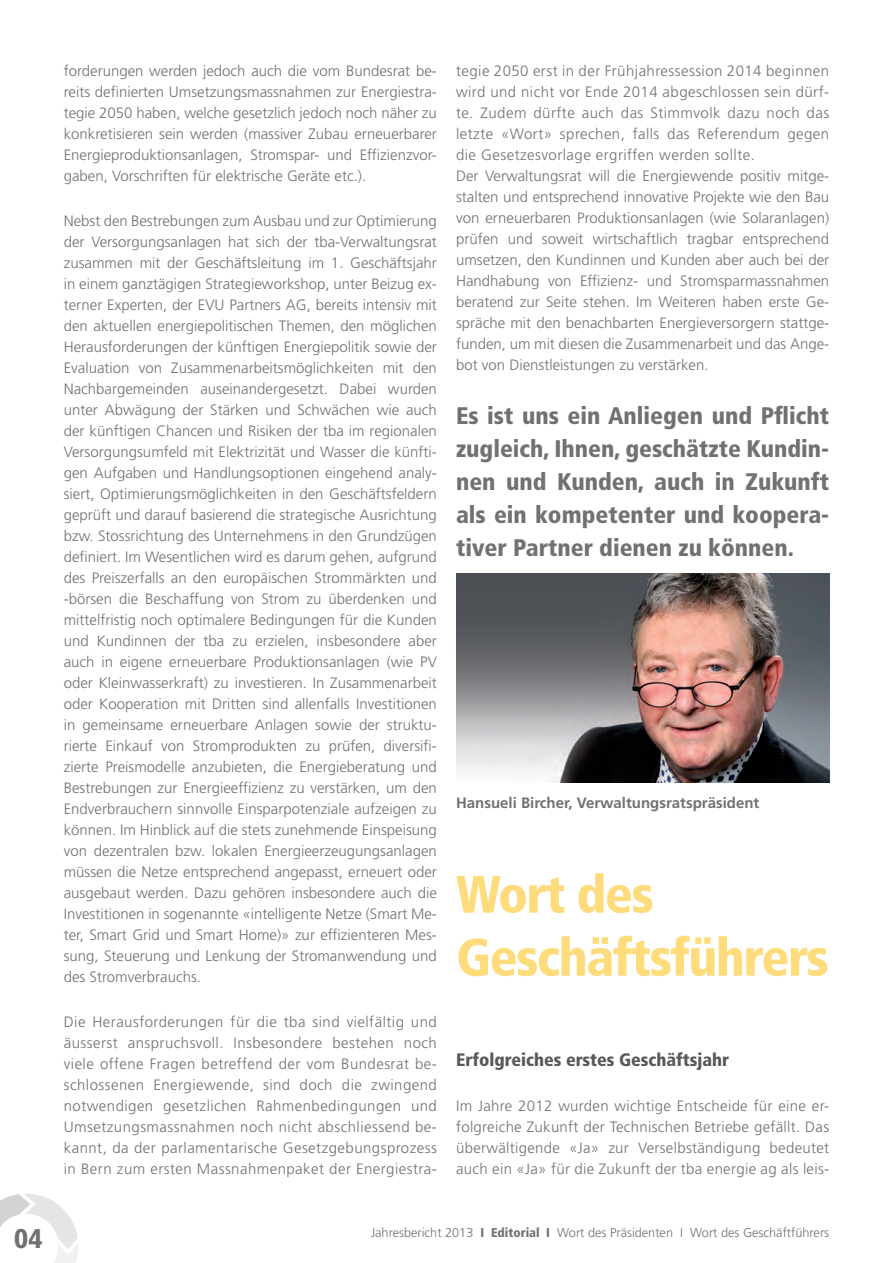
<style>
.page{position:relative;width:893px;height:1263px;background:#fff}
.page>*{position:absolute;margin:0;border:0;box-sizing:border-box;transform-origin:0 0}
.t1{font:900 condensed 52.5px/63px "Frutiger";letter-spacing:-.03em;color:#fedb7b}
.t2{font:900 condensed 27px "Frutiger";color:#707173}
.t3{font:900 condensed 24px/33px "Frutiger";color:#707173;text-align:justify}
.t4{font:900 condensed 18px "Frutiger";color:#57585a}
.t5{font:300 15px/21px "Frutiger";color:#707173;text-align:justify}
.t6{font:700 15px "Frutiger";color:#707173}
.t7{font:300 12.75px "Frutiger";color:#707173}
.s1{font-weight:900;font-stretch:condensed}
</style>
<div class="page">
<svg style="left:0;top:1194px;width:78px;height:69px"></svg>
<img style="left:456px;top:574px;width:373px;height:208px">
<h2 class="t2" style="left:14px;top:1222px;width:30px">04</h2>
<p class="t5" style="left:64px;top:60px;width:375px">forderungen werden jedoch auch die vom Bundesrat be&shy;reits definierten Umsetzungsmassnahmen zur Energiestra&shy;tegie 2050 haben, welche gesetzlich jedoch noch näher zu konkretisieren sein werden (massiver Zubau erneuerbarer Energieproduktionsanlagen, Stromspar- und Effizienzvor&shy;gaben, Vorschriften für elektrische Geräte etc.).</p>
<p class="t5" style="left:64px;top:210px;width:375px">Nebst den Bestrebungen zum Ausbau und zur Optimierung der Versorgungsanlagen hat sich der tba-Verwaltungsrat zusammen mit der Geschäftsleitung im 1. Geschäftsjahr in einem ganztägigen Strategieworkshop, unter Beizug ex&shy;terner Experten, der EVU Partners AG, bereits intensiv mit den aktuellen energiepolitischen Themen, den möglichen Herausforderungen der künftigen Energiepolitik sowie der Evaluation von Zusammenarbeitsmöglichkeiten mit den Nachbargemeinden auseinandergesetzt. Dabei wurden unter Abwägung der Stärken und Schwächen wie auch der künftigen Chancen und Risiken der tba im regionalen Versorgungsumfeld mit Elektrizität und Wasser die künfti&shy;gen Aufgaben und Handlungsoptionen eingehend analy&shy;siert, Optimierungsmöglichkeiten in den Geschäftsfeldern geprüft und darauf basierend die strategische Ausrichtung bzw. Stossrichtung des Unternehmens in den Grundzügen definiert. Im Wesentlichen wird es darum gehen, aufgrund des Preiszerfalls an den europäischen Strommärkten und -börsen die Beschaffung von Strom zu überdenken und mittelfristig noch optimalere Bedingungen für die Kunden und Kundinnen der tba zu erzielen, insbesondere aber auch in eigene erneuerbare Produktionsanlagen (wie PV oder Kleinwasserkraft) zu investieren. In Zusammenarbeit oder Kooperation mit Dritten sind allenfalls Investitionen in gemeinsame erneuerbare Anlagen sowie der struktu&shy;rierte Einkauf von Stromprodukten zu prüfen, diversifi&shy;zierte Preismodelle anzubieten, die Energieberatung und Bestrebungen zur Energieeffizienz zu verstärken, um den Endverbrauchern sinnvolle Einsparpotenziale aufzeigen zu können. Im Hinblick auf die stets zunehmende Einspeisung von dezentralen bzw. lokalen Energieerzeugungsanlagen müssen die Netze entsprechend angepasst, erneuert oder ausgebaut werden. Dazu gehören insbesondere auch die Investitionen in sogenannte «intelligente Netze (Smart Me&shy;ter, Smart Grid und Smart Home)» zur effizienteren Mes&shy;sung, Steuerung und Lenkung der Stromanwendung und des Stromverbrauchs.</p>
<p class="t5" style="left:64px;top:1011px;width:375px">Die Herausforderungen für die tba sind vielfältig und äusserst anspruchsvoll. Insbesondere bestehen noch viele offene Fragen betreffend der vom Bundesrat be&shy;schlossenen Energiewende, sind doch die zwingend notwendigen gesetzlichen Rahmenbedingungen und Umsetzungsmassnahmen noch nicht abschliessend be&shy;kannt, da der parlamentarische Gesetzgebungsprozess in Bern zum ersten Massnahmenpaket der Energiestra-</p>
<p class="t5" style="left:456px;top:60px;width:375px;text-align:left">tegie 2050 erst in der Frühjahressession 2014 beginnen wird und nicht vor Ende 2014 abgeschlossen sein dürf&shy;te. Zudem dürfte auch das Stimmvolk dazu noch das letzte «Wort» sprechen, falls das Referendum gegen die Gesetzesvorlage ergriffen werden sollte.<br>Der Verwaltungsrat will die Energiewende positiv mitge&shy;stalten und entsprechend innovative Projekte wie den Bau von erneuerbaren Produktionsanlagen (wie Solaranlagen) prüfen und soweit wirtschaftlich tragbar entsprechend umsetzen, den Kundinnen und Kunden aber auch bei der Handhabung von Effizienz- und Stromsparmassnahmen beratend zur Seite stehen. Im Weiteren haben erste Ge&shy;spräche mit den benachbarten Energieversorgern stattge&shy;funden, um mit diesen die Zusammenarbeit und das Ange&shy;bot von Dienstleistungen zu verstärken.</p>
<h3 class="t3" style="left:456px;top:399px;width:375px">Es ist uns ein Anliegen und Pflicht zugleich, Ihnen, geschätzte Kundin&shy;nen und Kunden, auch in Zukunft als ein kompetenter und koopera&shy;tiver Partner dienen zu können.</h3>
<p class="t6" style="left:456px;top:794px;width:305px">Hansueli Bircher, Verwaltungsratspräsident</p>
<h1 class="t1" style="left:456px;top:863px;width:374px">Wort des<br>Geschäftsführers</h1>
<p class="t4" style="left:456px;top:1049px;width:275px">Erfolgreiches erstes Geschäftsjahr</p>
<p class="t5" style="left:456px;top:1095px;width:375px">Im Jahre 2012 wurden wichtige Entscheide für eine er&shy;folgreiche Zukunft der Technischen Betriebe gefällt. Das überwältigende «Ja» zur Verselbständigung bedeutet auch ein «Ja» für die Zukunft der tba energie ag als leis-</p>
<p class="t7" style="left:371px;top:1226px;width:460px">Jahresbericht 2013 <span class="s1">I Editorial I</span> Wort des Präsidenten I Wort des Geschäftführers</p>
</div>
